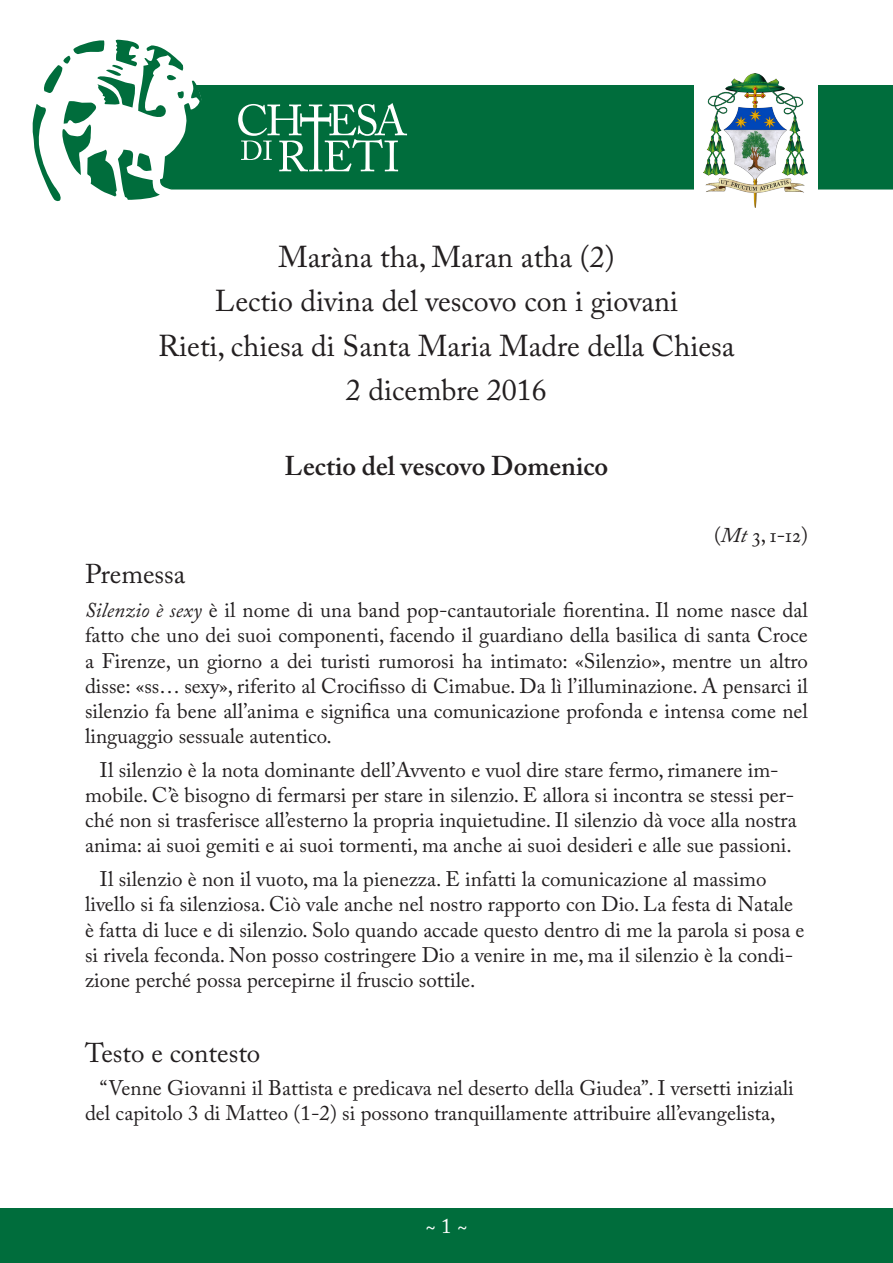
<style>
.page{position:relative;width:893px;height:1263px;background:#fff}
.page>*{position:absolute;margin:0;border:0;box-sizing:border-box;transform-origin:0 0}
.t1{font:30px/44.5px "Adobe Caslon Pro";color:#231f20;text-align:center}
.t2{font:600 27px "Adobe Caslon Pro";color:#231f20}
.t3{font:27px "Adobe Caslon Pro";color:#231f20}
.t4{font:21px/25.2px "Adobe Caslon Pro";color:#231f20}
.t5{font:21px "Adobe Caslon Pro";color:#fff}
.s1{font-style:italic}
</style>
<div class="page">
<svg style="left:32px;top:40px;width:165px;height:162px"></svg>
<div style="left:171px;top:85px;width:722px;height:105px;background:#006d3c"></div>
<div style="left:694px;top:62px;width:123px;height:160px;background:#fff"></div>
<img style="left:704px;top:74px;width:104px;height:133px">
<svg style="left:238px;top:103px;width:169px;height:68px"></svg>
<div style="left:0;top:1208px;width:893px;height:55px;background:#006d3c"></div>
<h1 class="t1" style="left:158px;top:234px;width:578px">Maràna tha, Maran atha (2)<br>Lectio divina del vescovo con i giovani<br>Rieti, chiesa di Santa Maria Madre della Chiesa<br>2 dicembre 2016</h1>
<p class="t2" style="left:285px;top:450px;width:325px">Lectio del vescovo Domenico</p>
<p class="t4" style="left:714px;top:523px;width:95px">(<span class="s1">Mt</span> 3, 1-12)</p>
<p class="t3" style="left:85px;top:558px;width:102px">Premessa</p>
<p class="t4" style="left:85px;top:597px;width:724px;text-align:justify"><span class="s1">Silenzio è sexy</span> è il nome di una band pop-cantautoriale fiorentina. Il nome nasce dal fatto che uno dei suoi componenti, facendo il guardiano della basilica di santa Croce a Firenze, un giorno a dei turisti rumorosi ha intimato: «Silenzio», mentre un altro disse: «ss… sexy», riferito al Crocifisso di Cimabue. Da lì l’illuminazione. A pensarci il silenzio fa bene all’anima e significa una comunicazione profonda e intensa come nel linguaggio sessuale autentico.</p>
<p class="t4" style="left:85px;top:757px;width:713px;text-align:center">Il silenzio è la nota dominante dell’Avvento e vuol dire stare fermo, rimanere im&shy;mobile. C’è bisogno di fermarsi per stare in silenzio. E allora si incontra se stessi per&shy;ché non si trasferisce all’esterno la propria inquietudine. Il silenzio dà voce alla nostra anima: ai suoi gemiti e ai suoi tormenti, ma anche ai suoi desideri e alle sue passioni.</p>
<p class="t4" style="left:85px;top:866px;width:721px;text-indent:15px">Il silenzio è non il vuoto, ma la pienezza. E infatti la comunicazione al massimo livello si fa silenziosa. Ciò vale anche nel nostro rapporto con Dio. La festa di Natale è fatta di luce e di silenzio. Solo quando accade questo dentro di me la parola si posa e si rivela feconda. Non posso costringere Dio a venire in me, ma il silenzio è la condi&shy;zione perché possa percepirne il fruscio sottile.</p>
<p class="t3" style="left:85px;top:1036px;width:177px">Testo e contesto</p>
<p class="t4" style="left:85px;top:1075px;width:710px;text-indent:15px">“Venne Giovanni il Battista e predicava nel deserto della Giudea”. I versetti iniziali del capitolo 3 di Matteo (1-2) si possono tranquillamente attribuire all’evangelista,</p>
<p class="t5" style="left:425px;top:1213px;width:44px">~ 1 ~</p>
</div>
